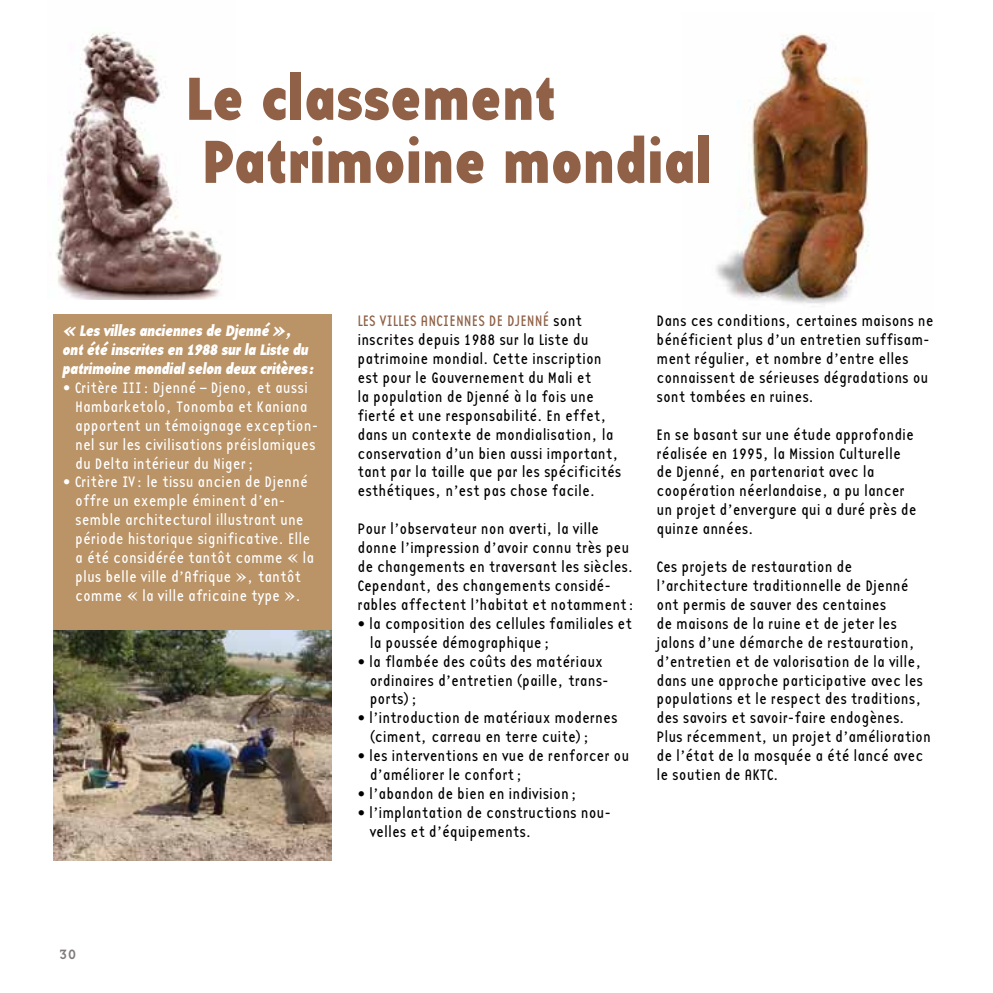
<style>
.page{position:relative;width:993px;height:993px;background:#fff}
.page>*{position:absolute;margin:0;border:0;box-sizing:border-box;transform-origin:0 0}
.t1{font:63px/63px "Base Twelve Sans B";letter-spacing:.01em;color:#906146}
.t2{font:15.75px/18.9px "Base Twelve Sans";color:#000}
.t3{font:15.75px/18.9px "Base Twelve Sans";color:#fff}
.t4{font:15.75px/18.9px "Base Twelve Sans BI";letter-spacing:-.01em;color:#fff}
.t5{font:14px "Base Nine";color:#817a7c}
.s1{color:#906146}
</style>
<div class="page">
<img style="left:56px;top:32px;width:166px;height:267px">
<img style="left:716px;top:33px;width:154px;height:274px">
<div style="left:53px;top:313px;width:278px;height:317px;background:#ba9366"></div>
<img style="left:53px;top:630px;width:278px;height:229px">
<h1 class="t1" style="left:185px;top:64px;width:527px">Le classement<br>Patrimoine mondial</h1>
<p class="t4" style="left:63px;top:320px;width:253px">« Les villes anciennes de Djenné », ont été inscrites en 1988 sur la Liste du patrimoine mondial selon deux critères :</p>
<p class="t3" style="left:75px;top:377px;width:244px;text-indent:-12px">• Critère III : Djenné – Djeno, et aussi Hambarketolo, Tonomba et Kaniana apportent un témoignage exception&shy;nel sur les civilisations préislamiques du Delta intérieur du Niger ;</p>
<p class="t3" style="left:75px;top:472px;width:240px;text-indent:-12px">• Critère IV : le tissu ancien de Djenné offre un exemple éminent d’en&shy;semble architectural illustrant une période historique significative. Elle a été considérée tantôt comme « la plus belle ville d’Afrique », tantôt comme « la ville africaine type ».</p>
<p class="t2" style="left:357px;top:311px;width:265px"><span class="s1">Les villes anciennes de Djenné</span> sont inscrites depuis 1988 sur la Liste du patrimoine mondial. Cette inscription est pour le Gouvernement du Mali et<br>la population de Djenné à la fois une fierté et une responsabilité. E n effet, dans un contexte de mondialisation, la conservation d’un bien aussi important, tant par la taille que par les spécificités esthétiques, n’est pas chose facile.</p>
<p class="t2" style="left:357px;top:519px;width:278px">Pour l’observateur non averti, la ville donne l’impression d’avoir connu très peu de changements en traversant les siècles.<br>Cependant, des changements considé&shy;rables affectent l’habitat et notamment :</p>
<p class="t2" style="left:369px;top:613px;width:264px;text-indent:-12px">• la composition des cellules familiales et la poussée démographique;</p>
<p class="t2" style="left:369px;top:651px;width:240px;text-indent:-12px">• la flambée des coûts des matériaux ordinaires d’entretien (paille, trans&shy;ports) ;</p>
<p class="t2" style="left:369px;top:708px;width:249px;text-indent:-12px">• l’introduction de matériaux modernes (ciment, carreau en terre cuite) ;</p>
<p class="t2" style="left:369px;top:745px;width:261px;text-indent:-12px">• les interventions en vue de renforcer ou d’améliorer le confort ;</p>
<p class="t2" style="left:357px;top:783px;width:221px">• l’abandon de bien en indivision;</p>
<p class="t2" style="left:369px;top:802px;width:243px;text-indent:-12px">• l’implantation de constructions nou&shy;velles et d’équipements.</p>
<p class="t2" style="left:656px;top:311px;width:278px">Dans ces conditions, certaines maisons ne bénéficient plus d’un entretien suffisam&shy;ment régulier, et nombre d’entre elles connaissent de sérieuses dégradations ou sont tombées en ruines.</p>
<p class="t2" style="left:656px;top:424px;width:261px">En se basant sur une étude approfondie réalisée en 1995, la Mission Culturelle de Djenné, en partenariat avec la coopération néerlandaise, a pu lancer un projet d’envergure qui a duré près de quinze années.</p>
<p class="t2" style="left:656px;top:556px;width:276px">Ces projets de restauration de l’architecture traditionnelle de Djenné ont permis de sauver des centaines<br>de maisons de la ruine et de jeter les jalons d’une démarche de restauration, d’entretien et de valorisation de la ville, dans une approche participative avec les populations et le respect des traditions, des savoirs et savoir-faire endogènes.<br>Plus récemment, un projet d’amélioration de l’état de la mosquée a été lancé avec le soutien de AKTC.</p>
<p class="t5" style="left:58px;top:944px;width:20px">30</p>
</div>
